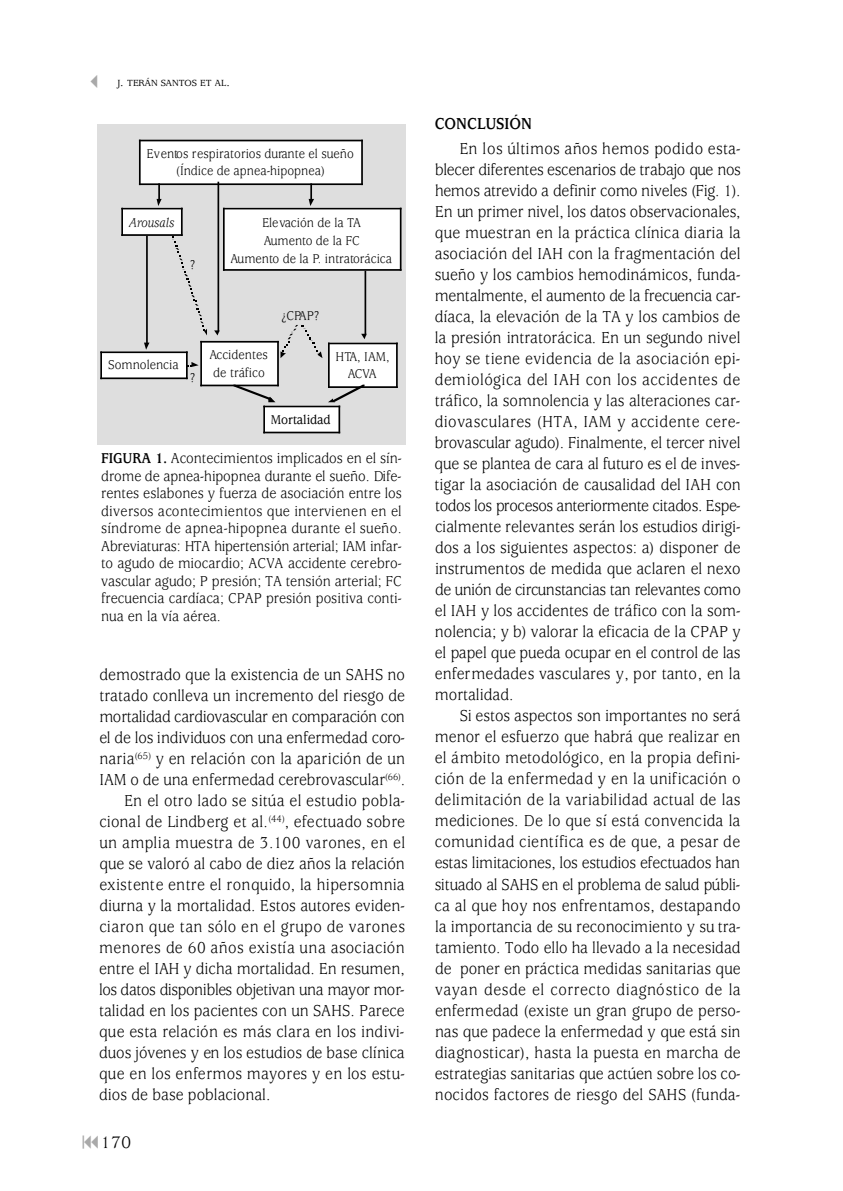
<style>
.page{position:relative;width:843px;height:1191px;background:#fff}
.page>*{position:absolute;margin:0;border:0;box-sizing:border-box;transform-origin:0 0}
.t1{font:18.38px "Usherwood";color:#000}
.t2{font:17.5px/21px "Usherwood";color:#000;text-align:justify;scale:.9 1}
.t3{font:17.5px "Usherwood";letter-spacing:.03em;color:#000;scale:.9 1}
.t4{font:17.5px "Usherwood";letter-spacing:.025em;color:#000;scale:.9 1}
.t5{font:17.5px "Usherwood";letter-spacing:-.02em;color:#000;scale:.9 1}
.t6{font:17.5px "Usherwood";letter-spacing:-.025em;color:#000;scale:.9 1}
.t7{font:17.5px "Usherwood";letter-spacing:.02em;color:#000;scale:.9 1}
.t8{font:700 17.5px "Usherwood";color:#000;scale:.9 1}
.t9{font:15.75px/17.5px "Usherwood";color:#000;text-align:justify;scale:.9 1}
.t10{font:14px/17.7px "Usherwood";color:#000;text-align:center;scale:.9 1}
.t11{font:14px/17.7px "Usherwood";letter-spacing:-.045em;color:#000;text-align:center;scale:.9 1}
.t12{font:500 14px "Usherwood";color:#000;scale:.9 1}
.t13{font:italic 14px "Usherwood";color:#000;scale:.9 1}
.t14{font:500 9.8px "Usherwood";color:#000}
.s1{color:#a9a9a9}
.s2{font-size:13.12px}
.s3{font-weight:700}
</style>
<div class="page">
<div style="left:98px;top:125px;width:307px;height:319px;background:#dedede"></div>
<div style="left:139px;top:140px;width:222px;height:43px;background:#fff"></div>
<hr style="left:139px;top:140px;width:224px;height:1px;background:#000">
<hr style="left:139px;top:140px;width:2px;height:45px;background:#000">
<hr style="left:139px;top:183px;width:224px;height:2px;background:#000">
<hr style="left:361px;top:140px;width:2px;height:45px;background:#000">
<div style="left:121px;top:208px;width:60px;height:26px;background:#fff"></div>
<hr style="left:121px;top:208px;width:62px;height:1px;background:#000">
<hr style="left:121px;top:208px;width:2px;height:28px;background:#000">
<hr style="left:121px;top:234px;width:62px;height:2px;background:#000">
<hr style="left:181px;top:208px;width:2px;height:28px;background:#000">
<div style="left:100px;top:351px;width:86px;height:26px;background:#fff"></div>
<hr style="left:100px;top:351px;width:88px;height:2px;background:#000">
<hr style="left:100px;top:351px;width:2px;height:28px;background:#000">
<hr style="left:100px;top:377px;width:88px;height:2px;background:#000">
<hr style="left:186px;top:351px;width:2px;height:28px;background:#000">
<div style="left:223px;top:208px;width:177px;height:61px;background:#fff"></div>
<hr style="left:223px;top:208px;width:178px;height:1px;background:#000">
<hr style="left:223px;top:208px;width:2px;height:63px;background:#000">
<hr style="left:223px;top:269px;width:178px;height:2px;background:#000">
<hr style="left:400px;top:208px;width:1px;height:63px;background:#000">
<div style="left:200px;top:341px;width:77px;height:44px;background:#fff"></div>
<hr style="left:200px;top:341px;width:79px;height:2px;background:#000">
<hr style="left:200px;top:341px;width:2px;height:45px;background:#000">
<hr style="left:200px;top:385px;width:79px;height:1px;background:#000">
<hr style="left:277px;top:341px;width:2px;height:45px;background:#000">
<div style="left:328px;top:343px;width:68px;height:43px;background:#fff"></div>
<hr style="left:328px;top:343px;width:70px;height:1px;background:#000">
<hr style="left:328px;top:343px;width:2px;height:45px;background:#000">
<hr style="left:328px;top:386px;width:70px;height:2px;background:#000">
<hr style="left:396px;top:343px;width:2px;height:45px;background:#000">
<div style="left:263px;top:406px;width:75px;height:26px;background:#fff"></div>
<hr style="left:263px;top:406px;width:77px;height:1px;background:#000">
<hr style="left:263px;top:406px;width:2px;height:27px;background:#000">
<hr style="left:263px;top:432px;width:77px;height:1px;background:#000">
<hr style="left:338px;top:406px;width:2px;height:27px;background:#000">
<hr style="left:217px;top:182px;width:2px;height:150px;background:#000">
<svg style="left:214px;top:330px;width:6px;height:5px"></svg>
<svg style="left:157px;top:183px;width:5px;height:23px"></svg>
<svg style="left:309px;top:183px;width:5px;height:23px"></svg>
<hr style="left:146px;top:236px;width:2px;height:108px;background:#000">
<svg style="left:144px;top:343px;width:5px;height:7px"></svg>
<svg style="left:172px;top:236px;width:35px;height:99px"></svg>
<hr style="left:364px;top:271px;width:2px;height:64px;background:#000">
<svg style="left:361px;top:334px;width:6px;height:5px"></svg>
<svg style="left:328px;top:385px;width:36px;height:17px"></svg>
<svg style="left:233px;top:386px;width:42px;height:16px"></svg>
<svg style="left:280px;top:325px;width:42px;height:33px"></svg>
<svg style="left:187px;top:362px;width:12px;height:5px"></svg>
<p class="t14" style="left:86px;top:79px;width:146px"><span class="s1">✓</span> J<span class="s2">.</span> TERÁN SANTOS ET AL<span class="s2">.</span></p>
<p class="t10" style="left:146px;top:146px;width:232px;line-height:17.2px">Eventos respiratorios durante el sueño (Índice de apnea-hipopnea)</p>
<p class="t13" style="left:129px;top:218px;width:52px">Arousals</p>
<p class="t10" style="left:230px;top:216px;width:181px">Elevación de la TA<br>Aumento de la FC<br>Aumento de la P. intratorácica</p>
<p class="t10" style="left:190px;top:258px;width:7px">?</p>
<p class="t10" style="left:108px;top:358px;width:80px">Somnolencia</p>
<p class="t10" style="left:190px;top:370px;width:7px">?</p>
<p class="t10" style="left:281px;top:308px;width:44px">¿CPAP?</p>
<p class="t10" style="left:209px;top:347px;width:66px;text-align:left">Accidentes de tráfico</p>
<p class="t11" style="left:335px;top:349px;width:62px">HTA, IAM,<br>ACVA</p>
<p class="t12" style="left:271px;top:414px;width:68px">Mortalidad</p>
<p class="t9" style="left:101px;top:451px;width:336px"><span class="s3">FIGURA 1.</span> Acontecimientos implicados en el sín&shy;drome de apnea-hipopnea durante el sueño. Dife&shy;rentes eslabones y fuerza de asociación entre los diversos acontecimientos que intervienen en el síndrome de apnea-hipopnea durante el sueño.<br>Abreviaturas: HTA hipertensión arterial; IAM infar&shy;to agudo de miocardio; ACVA accidente cerebro&shy;vascular agudo; P presión; TA tensión arterial; FC frecuencia cardíaca; CPAP presión positiva conti&shy;nua en la vía aérea.</p>
<p class="t2" style="left:99px;top:665px;width:341px">demostrado que la existencia de un SAHS no</p>
<p class="t2" style="left:99px;top:686px;width:341px">tratado conlleva un incremento del riesgo de</p>
<p class="t5" style="left:99px;top:709px;width:341px">mortalidad cardiovascular en comparación con</p>
<p class="t2" style="left:99px;top:728px;width:341px">el de los individuos con una enfermedad coro-</p>
<p class="t2" style="left:99px;top:749px;width:341px">n a ria<sup>(6</sup> <sup>5</sup> <sup>)</sup> y en relación con la aparición de un</p>
<p class="t2" style="left:99px;top:770px;width:341px">IAM o de una enfermedad cerebrovascular<sup>(6</sup> <sup>6</sup> <sup>)</sup>.</p>
<p class="t4" style="left:124px;top:793px;width:313px">En el otro lado se sitúa el estudio pobla-</p>
<p class="t2" style="left:99px;top:812px;width:341px">cional de Lindberg et al.<sup>(4</sup> <sup>4</sup> <sup>)</sup>, efectuado sobre</p>
<p class="t4" style="left:99px;top:835px;width:341px">un amplia muestra de 3.100 varones, en el</p>
<p class="t2" style="left:99px;top:854px;width:341px">que se valoró al cabo de diez años la relación</p>
<p class="t2" style="left:99px;top:875px;width:341px">existente entre el ronquido, la hipersomnia</p>
<p class="t2" style="left:99px;top:896px;width:341px">diurna y la mortalidad. Estos autores eviden-</p>
<p class="t3" style="left:99px;top:919px;width:341px">ciaron que tan sólo en el grupo de varones</p>
<p class="t3" style="left:99px;top:940px;width:341px">menores de 60 años existía una asociación</p>
<p class="t2" style="left:99px;top:959px;width:341px">entre el IAH y dicha mortalidad. En resumen,</p>
<p class="t6" style="left:99px;top:982px;width:341px">los datos disponibles objetivan una mayor mor-</p>
<p class="t2" style="left:99px;top:1001px;width:341px">talidad en los pacientes con un SAHS. Parece</p>
<p class="t2" style="left:99px;top:1022px;width:341px">que esta relación es más clara en los indivi-</p>
<p class="t2" style="left:99px;top:1043px;width:341px">duos jóvenes y en los estudios de base clínica</p>
<p class="t7" style="left:99px;top:1066px;width:341px">que en los enfermos mayores y en los estu-</p>
<p class="t2" style="left:99px;top:1085px;width:192px">dios de base poblacional.</p>
<p class="t1" style="left:101px;top:1135px;width:32px">170</p>
<p class="t8" style="left:435px;top:117px;width:109px">CONCLUSIÓN</p>
<p class="t2" style="left:435px;top:140px;width:342px;text-indent:25px">En los últimos años hemos podido esta&shy;blecer diferentes escenarios de trabajo que nos hemos atrevido a definir como niveles (Fig. 1).<br>En un primer nivel, los datos observacionales, que muestran en la práctica clínica diaria la asociación del IAH con la fragmentación del sueño y los cambios hemodinámicos, funda&shy;mentalmente, el aumento de la frecuencia car&shy;díaca, la elevación de la TA y los cambios de la presión intratorácica. En un segundo nivel hoy se tiene evidencia de la asociación epi&shy;demiológica del IAH con los accidentes de tráfico, la somnolencia y las alteraciones car&shy;diovasculares (HTA, IAM y accidente cere&shy;brovascular agudo). Finalmente, el tercer nivel que se plantea de cara al futuro es el de inves&shy;tigar la asociación de causalidad del IAH con todos los procesos anteriormente citados. Espe&shy;cialmente relevantes serán los estudios dirigi&shy;dos a los siguientes aspectos: a) disponer de instrumentos de medida que aclaren el nexo de unión de circunstancias tan relevantes como el IAH y los accidentes de tráfico con la som&shy;nolencia; y b) valorar la eficacia de la CPAP y el papel que pueda ocupar en el control de las enfermedades vasculares y, por tanto, en la mortalidad.</p>
<p class="t2" style="left:435px;top:707px;width:342px;text-indent:25px">Si estos aspectos son importantes no será menor el esfuerzo que habrá que realizar en el ámbito metodológico, en la propia defini&shy;ción de la enfermedad y en la unificación o delimitación de la variabilidad actual de las mediciones. De lo que sí está convencida la comunidad científica es de que, a pesar de estas limitaciones, los estudios efectuados han situado al SAHS en el problema de salud públi&shy;ca al que hoy nos enfrentamos, destapando la importancia de su reconocimiento y su tra&shy;tamiento. Todo ello ha llevado a la necesidad de poner en práctica medidas sanitarias que vayan desde el correcto diagnóstico de la enfermedad (existe un gran grupo de perso&shy;nas que padece la enfermedad y que está sin diagnosticar), hasta la puesta en marcha de estrategias sanitarias que actúen sobre los co&shy;nocidos factores de riesgo del SAHS (funda-</p>
</div>
